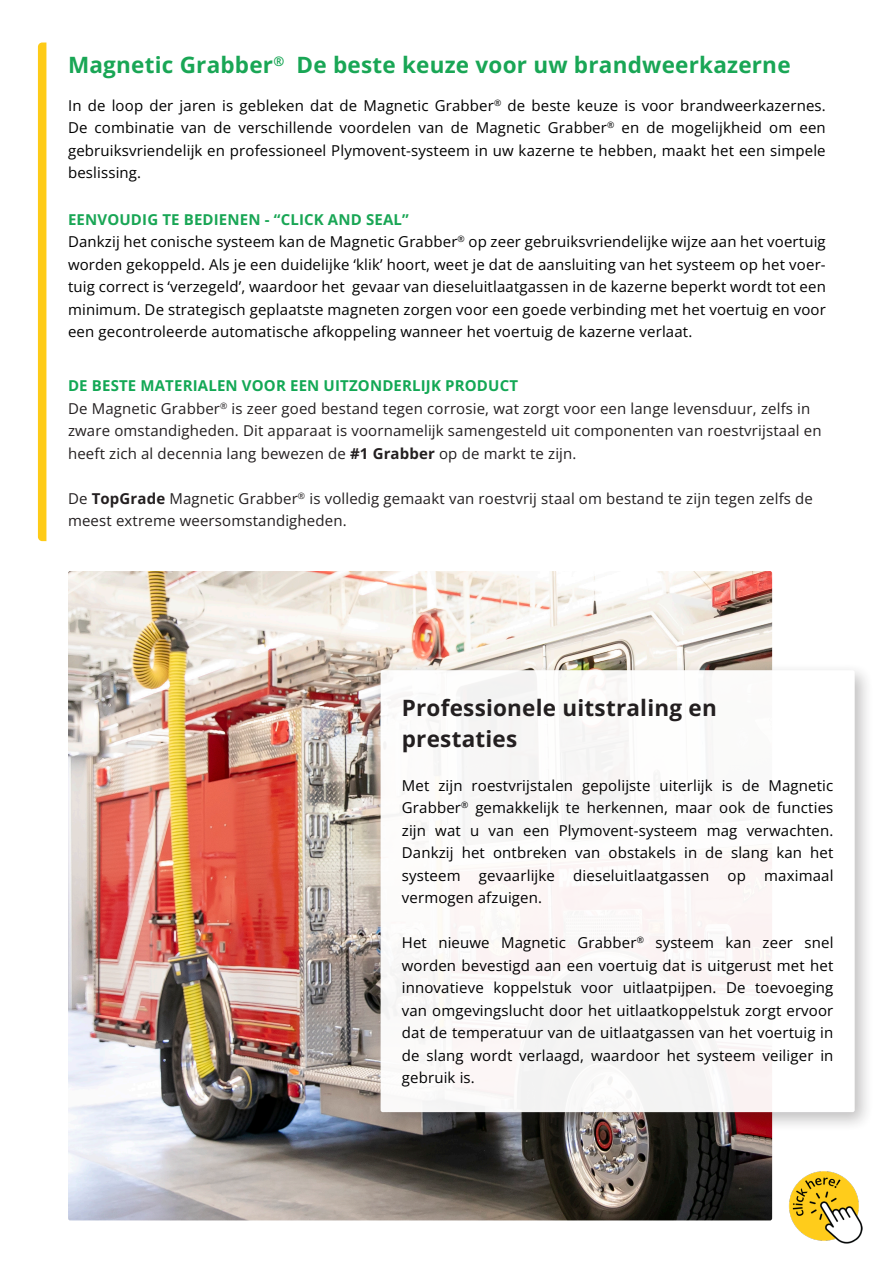
<style>
.page{position:relative;width:893px;height:1263px;background:#fff}
.page>*{position:absolute;margin:0;border:0;box-sizing:border-box;transform-origin:0 0}
.t1{font:22.5px "Open Sans";letter-spacing:.01em;color:#19a655}
.t2{font:22.5px/31.5px "Open Sans";letter-spacing:.01em;color:#231f20}
.t3{font:15px/22.5px "Open Sans";letter-spacing:.01em;color:#000001;text-align:justify}
.t4{font:15px/22.5px "Open Sans";letter-spacing:.01em;color:#231f20}
.t5{font:15px "Open Sans";letter-spacing:.01em;color:#13a855}
.t6{font:15px "Open Sans";letter-spacing:.01em;color:#19a655}
</style>
<div class="page">
<img style="left:68px;top:571px;width:704px;height:649px">
<div style="left:38px;top:43px;width:8px;height:498px;background:#fecb17"></div>
<div style="left:372px;top:662px;width:503px;height:470px;background:#231f20;opacity:.3"></div>
<div style="left:381px;top:670px;width:474px;height:442px;background:#fff;border-radius:2px"></div>
<img style="left:789px;top:1171px;width:73px;height:73px">
<p class="t1" style="left:68px;top:50px;width:724px">Magnetic Grabber<sup>®</sup> De beste keuze voor uw brandweerkazerne</p>
<p class="t3" style="left:68px;top:94px;width:759px">In de loop der jaren is gebleken dat de Magnetic Grabber<sup>®</sup> de beste keuze is voor brandweerkazernes.<br>De combinatie van de verschillende voordelen van de Magnetic Grabber<sup>®</sup> en de mogelijkheid om een gebruiksvriendelijk en professioneel Plymovent-systeem in uw kazerne te hebben, maakt het een simpele beslissing.</p>
<p class="t6" style="left:68px;top:209px;width:342px">EENVOUDIG TE BEDIENEN - “CLICK AND SEAL”</p>
<p class="t3" style="left:68px;top:230px;width:759px">Dankzij het conische systeem kan de Magnetic Grabber<sup>®</sup> op zeer gebruiksvriendelijke wijze aan het voertuig worden gekoppeld. Als je een duidelijke ‘klik’ hoort, weet je dat de aansluiting van het systeem op het voer&shy;tuig correct is ‘verzegeld’, waardoor het gevaar van dieseluitlaatgassen in de kazerne beperkt wordt tot een minimum. De strategisch geplaatste magneten zorgen voor een goede verbinding met het voertuig en voor een gecontroleerde automatische afkoppeling wanneer het voertuig de kazerne verlaat.</p>
<p class="t5" style="left:68px;top:376px;width:451px">DE BESTE MATERIALEN VOOR EEN UITZONDERLIJK PRODUCT</p>
<p class="t4" style="left:68px;top:397px;width:755px">De Magnetic Grabber<sup>®</sup> is zeer goed bestand tegen corrosie, wat zorgt voor een lange levensduur, zelfs in zware omstandigheden. Dit apparaat is voornamelijk samengesteld uit componenten van roestvrijstaal en heeft zich al decennia lang bewezen de #1 Grabber op de markt te zijn.</p>
<p class="t4" style="left:68px;top:487px;width:746px">De TopGrade Magnetic Grabber<sup>®</sup> is volledig gemaakt van roestvrij staal om bestand te zijn tegen zelfs de meest extreme weersomstandigheden.</p>
<p class="t2" style="left:402px;top:691px;width:316px">Professionele uitstraling en prestaties</p>
<p class="t3" style="left:402px;top:773px;width:433px">Met zijn roestvrijstalen gepolijste uiterlijk is de Magnetic Grabber<sup>®</sup> gemakkelijk te herkennen, maar ook de functies zijn wat u van een Plymovent-systeem mag verwachten.<br>Dankzij het ontbreken van obstakels in de slang kan het systeem gevaarlijke dieseluitlaatgassen op maximaal vermogen afzuigen.</p>
<p class="t3" style="left:402px;top:931px;width:433px">Het nieuwe Magnetic Grabber<sup>®</sup> systeem kan zeer snel worden bevestigd aan een voertuig dat is uitgerust met het innovatieve koppelstuk voor uitlaatpijpen. De toevoeging van omgevingslucht door het uitlaatkoppelstuk zorgt ervoor dat de temperatuur van de uitlaatgassen van het voertuig in de slang wordt verlaagd, waardoor het systeem veiliger in gebruik is.</p>
</div>
